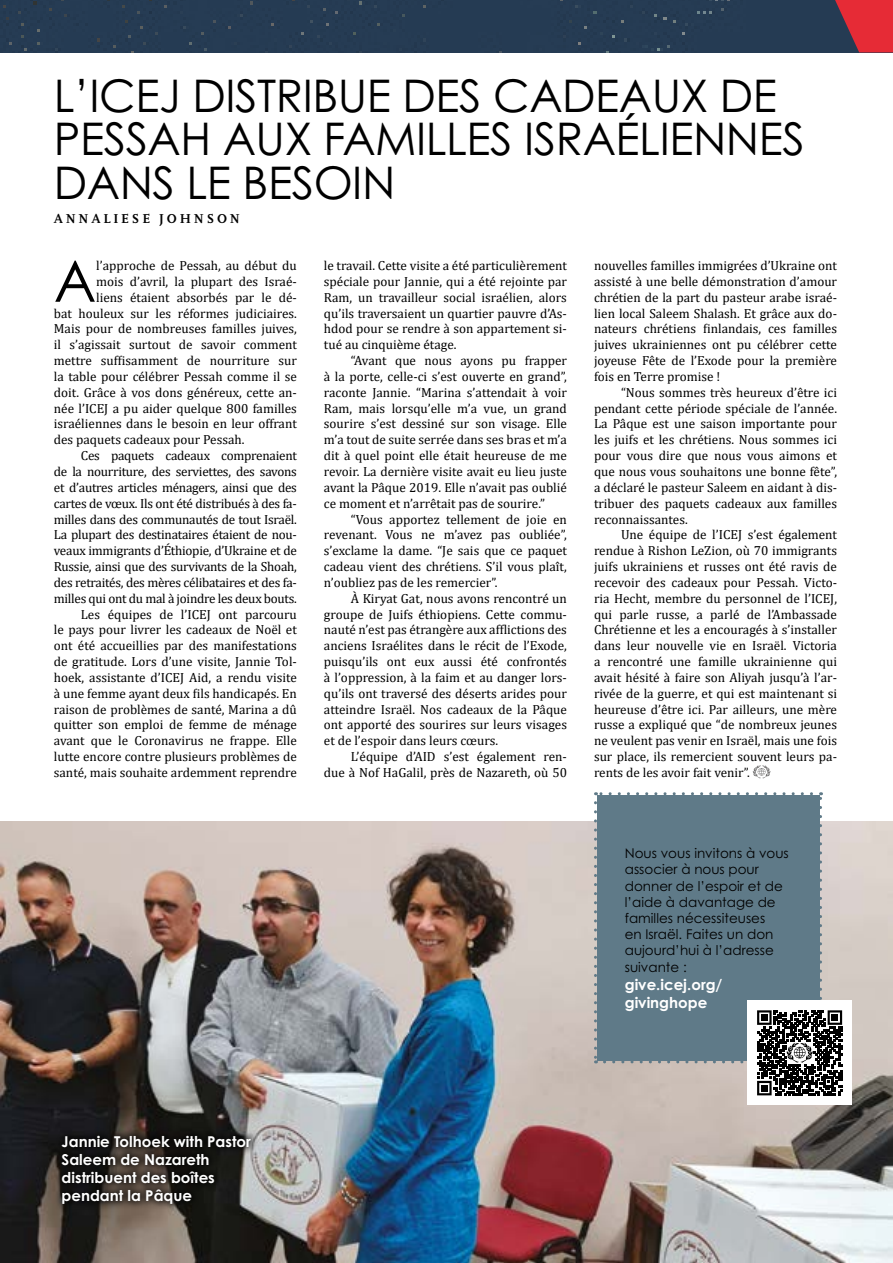
<style>
.page{position:relative;width:893px;height:1263px;background:#fff}
.page>*{position:absolute;margin:0;border:0;box-sizing:border-box;transform-origin:0 0}
.t1{font:57.3px "Century Gothic";color:#000}
.t2{font:45px/43.5px "Century Gothic Pro";letter-spacing:-.01em;color:#000}
.t3{font:700 15px/18px "Century Gothic Pro";color:#fff}
.t4{font:13.5px/16.2px "Century Gothic Pro";color:#000}
.t5{font:700 13.5px "Scala Pro";letter-spacing:.21em;color:#000}
.t6{font:13.2px/15.9px "Cambria";color:#000;text-align:justify}
.t7{font:13.2px "Cambria";letter-spacing:-.02em;color:#000}
</style>
<div class="page">
<div style="left:0;top:0;width:835px;height:52px;background:#253b53"></div>
<svg style="left:835px;top:0;width:58px;height:52px;background:#bd2e3c"></svg>
<img style="left:0;top:821px;width:893px;height:442px">
<svg style="left:753px;top:765px;width:17px;height:13px"></svg>
<div style="left:55px;top:1127px;width:204px;height:84px;background:#000;opacity:.75"></div>
<div style="left:747px;top:1001px;width:105px;height:104px;background:#fff"></div>
<svg style="left:594px;top:792px;width:248px;height:303px;background:#73868f"></svg>
<h2 class="t2" style="left:54px;top:73px;width:752px">L’ICEJ DISTRIBUE DES CADEAUX DE<br>PESSAH AUX FAMILLES ISRAÉLIENNES<br>DANS LE BESOIN</h2>
<p class="t5" style="left:54px;top:210px;width:187px">ANNALIESE JOHNSON</p>
<h1 class="t1" style="left:54px;top:241px;width:44px">A</h1>
<p class="t6" style="left:96px;top:258px;width:202px">l’approche de Pessah, au début du</p>
<p class="t6" style="left:96px;top:273px;width:202px">mois d’avril, la plupart des Israé-</p>
<p class="t6" style="left:96px;top:289px;width:202px">liens étaient absorbés par le dé-</p>
<p class="t6" style="left:54px;top:305px;width:245px">bat houleux sur les réformes judiciaires.</p>
<p class="t6" style="left:54px;top:321px;width:245px">Mais pour de nombreuses familles juives,</p>
<p class="t6" style="left:54px;top:337px;width:245px">il s’agissait surtout de savoir comment</p>
<p class="t6" style="left:54px;top:353px;width:245px">mettre suffisamment de nourriture sur</p>
<p class="t6" style="left:54px;top:368px;width:245px">la table pour célébrer Pessah comme il se</p>
<p class="t6" style="left:54px;top:384px;width:245px">doit. Grâce à vos dons généreux, cette an-</p>
<p class="t6" style="left:54px;top:400px;width:245px">née l’ICEJ a pu aider quelque 800 familles</p>
<p class="t6" style="left:54px;top:416px;width:245px">israéliennes dans le besoin en leur offrant</p>
<p class="t6" style="left:54px;top:432px;width:192px">des paquets cadeaux pour Pessah.</p>
<p class="t7" style="left:81px;top:448px;width:218px">Ces paquets cadeaux comprenaient</p>
<p class="t7" style="left:54px;top:464px;width:245px">de la nourriture, des serviettes, des savons</p>
<p class="t7" style="left:54px;top:480px;width:245px">et d’autres articles ménagers, ainsi que des</p>
<p class="t7" style="left:54px;top:495px;width:245px">cartes de vœux. Ils ont été distribués à des fa-</p>
<p class="t7" style="left:54px;top:511px;width:245px">milles dans des communautés de tout Israël.</p>
<p class="t7" style="left:54px;top:527px;width:245px">La plupart des destinataires étaient de nou-</p>
<p class="t7" style="left:54px;top:543px;width:245px">veaux immigrants d’Éthiopie, d’Ukraine et de</p>
<p class="t7" style="left:54px;top:559px;width:245px">Russie, ainsi que des survivants de la Shoah,</p>
<p class="t7" style="left:54px;top:575px;width:245px">des retraités, des mères célibataires et des fa-</p>
<p class="t7" style="left:54px;top:590px;width:245px">milles qui ont du mal à joindre les deux bouts.</p>
<p class="t6" style="left:81px;top:606px;width:218px">Les équipes de l’ICEJ ont parcouru</p>
<p class="t6" style="left:54px;top:622px;width:245px">le pays pour livrer les cadeaux de Noël et</p>
<p class="t6" style="left:54px;top:638px;width:245px">ont été accueillies par des manifestations</p>
<p class="t6" style="left:54px;top:654px;width:245px">de gratitude. Lors d’une visite, Jannie Tol-</p>
<p class="t6" style="left:54px;top:669px;width:245px">hoek, assistante d’ICEJ Aid, a rendu visite</p>
<p class="t6" style="left:54px;top:685px;width:245px">à une femme ayant deux fils handicapés. En</p>
<p class="t6" style="left:54px;top:701px;width:245px">raison de problèmes de santé, Marina a dû</p>
<p class="t6" style="left:54px;top:717px;width:245px">quitter son emploi de femme de ménage</p>
<p class="t6" style="left:54px;top:733px;width:244px">avant que le Coronavirus ne frappe. Elle</p>
<p class="t6" style="left:54px;top:749px;width:245px">lutte encore contre plusieurs problèmes de</p>
<p class="t6" style="left:54px;top:764px;width:245px">santé, mais souhaite ardemment reprendre</p>
<p class="t6" style="left:324px;top:258px;width:245px">le travail. Cette visite a été particulièrement spéciale pour Jannie, qui a été rejointe par Ram, un travailleur social israélien, alors qu’ils traversaient un quartier pauvre d’As&shy;hdod pour se rendre à son appartement si&shy;tué au cinquième étage.</p>
<p class="t6" style="left:324px;top:353px;width:245px;text-indent:27px">“Avant que nous ayons pu frapper à la porte, celle-ci s’est ouverte en grand”, raconte Jannie. “Marina s’attendait à voir Ram, mais lorsqu’elle m’a vue, un grand sourire s’est dessiné sur son visage. Elle m’a tout de suite serrée dans ses bras et m’a dit à quel point elle était heureuse de me revoir. La dernière visite avait eu lieu juste avant la Pâque 2019. Elle n’avait pas oublié ce moment et n’arrêtait pas de sourire.”</p>
<p class="t6" style="left:324px;top:511px;width:245px;text-indent:27px">“Vous apportez tellement de joie en revenant. Vous ne m’avez pas oubliée”, s’exclame la dame. “Je sais que ce paquet cadeau vient des chrétiens. S’il vous plaît, n’oubliez pas de les remercier”.</p>
<p class="t6" style="left:324px;top:590px;width:245px;text-indent:27px">À Kiryat Gat, nous avons rencontré un groupe de Juifs éthiopiens. Cette commu&shy;nauté n’est pas étrangère aux afflictions des anciens Israélites dans le récit de l’Exode, puisqu’ils ont eux aussi été confrontés à l’oppression, à la faim et au danger lors&shy;qu’ils ont traversé des déserts arides pour atteindre Israël. Nos cadeaux de la Pâque ont apporté des sourires sur leurs visages et de l’espoir dans leurs cœurs.</p>
<p class="t6" style="left:324px;top:749px;width:245px;text-align:right">L’équipe d’AID s’est également ren-<br>due à Nof HaGalil, près de Nazareth, où 50</p>
<p class="t6" style="left:594px;top:258px;width:245px">nouvelles familles immigrées d’Ukraine ont assisté à une belle démonstration d’amour chrétien de la part du pasteur arabe israé&shy;lien local Saleem Shalash. Et grâce aux do&shy;nateurs chrétiens finlandais, ces familles juives ukrainiennes ont pu célébrer cette joyeuse Fête de l’Exode pour la première fois en Terre promise !</p>
<p class="t6" style="left:594px;top:384px;width:245px;text-indent:27px">“Nous sommes très heureux d’être ici pendant cette période spéciale de l’année.<br>La Pâque est une saison importante pour les juifs et les chrétiens. Nous sommes ici pour vous dire que nous vous aimons et que nous vous souhaitons une bonne fête”, a déclaré le pasteur Saleem en aidant à dis&shy;tribuer des paquets cadeaux aux familles reconnaissantes.</p>
<p class="t6" style="left:594px;top:527px;width:245px;text-indent:27px">Une équipe de l’ICEJ s’est également rendue à Rishon LeZion, où 70 immigrants juifs ukrainiens et russes ont été ravis de recevoir des cadeaux pour Pessah. Victo&shy;ria Hecht, membre du personnel de l’ICEJ, qui parle russe, a parlé de l’Ambassade Chrétienne et les a encouragés à s’installer dans leur nouvelle vie en Israël. Victoria a rencontré une famille ukrainienne qui avait hésité à faire son Aliyah jusqu’à l’ar&shy;rivée de la guerre, et qui est maintenant si heureuse d’être ici. Par ailleurs, une mère russe a expliqué que “de nombreux jeunes ne veulent pas venir en Israël, mais une fois sur place, ils remercient souvent leurs pa&shy;rents de les avoir fait venir”.</p>
<p class="t4" style="left:625px;top:845px;width:165px">Nous vous invitons à vous associer à nous pour donner de l’espoir et de l’aide à davantage de familles nécessiteuses<br>en Israël. Faites un don aujourd’hui à l’adresse suivante :</p>
<p class="t3" style="left:625px;top:975px;width:99px">give.icej.org/ givinghope</p>
<p class="t3" style="left:62px;top:1132px;width:191px">Jannie Tolhoek with Pastor<br>Saleem de Nazareth distribuent des boîtes pendant la Pâque</p>
</div>
